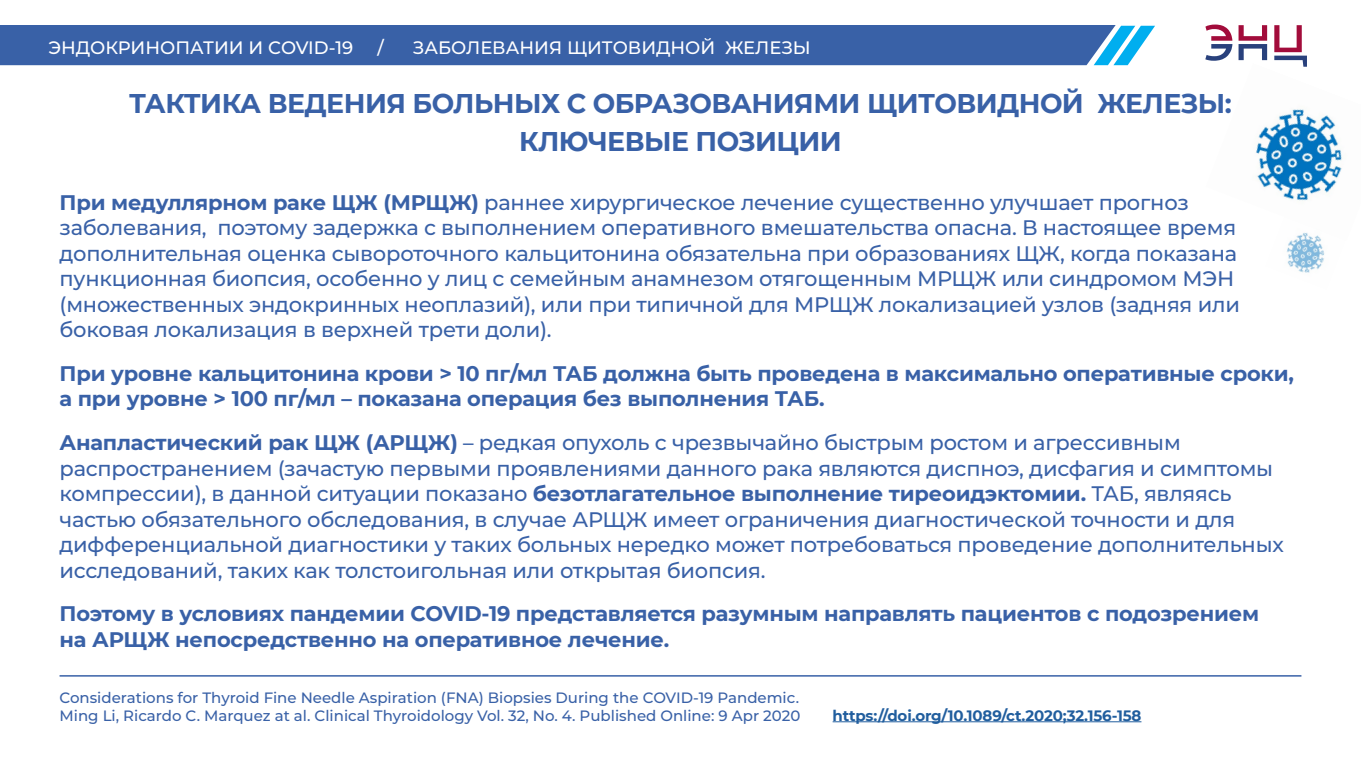
<style>
.page{position:relative;width:1361px;height:766px;background:#fff}
.page>*{position:absolute;margin:0;border:0;box-sizing:border-box;transform-origin:0 0}
.t1{font:700 27px/37.5px "Montserrat";letter-spacing:-.02em;color:#3961a7;text-align:center}
.t2{font:500 21px/25.5px "Montserrat";letter-spacing:-.01em;color:#3961a7}
.t3{font:700 21px/25.5px "Montserrat";letter-spacing:-.01em;color:#3961a7}
.t4{font:500 18px "Montserrat";color:#fff}
.t5{font:500 15px/18px "Montserrat";color:#3961a7}
.t6{font:700 15px "Montserrat";letter-spacing:-.01em;color:#215e9e}
.s1{font-weight:700}
</style>
<div class="page">
<img style="left:1256px;top:109px;width:86px;height:92px">
<img style="left:1286px;top:232px;width:39px;height:41px">
<div style="left:0;top:25px;width:1115px;height:40px;background:#3961a7"></div>
<svg style="left:1093px;top:26px;width:62px;height:39px"></svg>
<svg style="left:1238px;top:25px;width:29px;height:35px"></svg>
<svg style="left:1205px;top:25px;width:27px;height:36px"></svg>
<svg style="left:1274px;top:25px;width:33px;height:42px"></svg>
<hr style="left:832px;top:721px;width:309px;height:1px;background:#215e9e">
<hr style="left:60px;top:675px;width:1241px;height:1px;background:#3961a7">
<p class="t4" style="left:48px;top:35px;width:306px">ЭНДОКРИНОПАТИИ И COVID-19</p>
<p class="t4" style="left:377px;top:35px;width:8px">/</p>
<p class="t4" style="left:413px;top:35px;width:399px">ЗАБОЛЕВАНИЯ ЩИТОВИДНОЙ ЖЕЛЕЗЫ</p>
<p class="t1" style="left:129px;top:83px;width:1104px">ТАКТИКА ВЕДЕНИЯ БОЛЬНЫХ С ОБРАЗОВАНИЯМИ ЩИТОВИДНОЙ ЖЕЛЕЗЫ:<br>КЛЮЧЕВЫЕ ПОЗИЦИИ</p>
<p class="t2" style="left:60px;top:189px;width:1182px"><span class="s1">При медуллярном раке ЩЖ (МРЩЖ)</span> раннее хирургическое лечение существенно улучшает прогноз заболевания, поэтому задержка с выполнением оперативного вмешательства опасна. В настоящее время дополнительная оценка сывороточного кальцитонина обязательна при образованиях ЩЖ, когда показана пункционная биопсия, особенно у лиц с семейным анамнезом отягощенным МРЩЖ или синдромом МЭН (множественных эндокринных неоплазий), или при типичной для МРЩЖ локализацией узлов (задняя или боковая локализация в верхней трети доли).</p>
<p class="t3" style="left:60px;top:359px;width:1236px">При уровне кальцитонина крови &gt; 10 пг/мл ТАБ должна быть проведена в максимально оперативные сроки, а при уровне &gt; 100 пг/мл – показана операция без выполнения ТАБ.</p>
<p class="t2" style="left:60px;top:429px;width:1225px"><span class="s1">Анапластический рак ЩЖ (АРЩЖ)</span> – редкая опухоль с чрезвычайно быстрым ростом и агрессивным распространением (зачастую первыми проявлениями данного рака являются диспноэ, дисфагия и симптомы компрессии), в данной ситуации показано <span class="s1">безотлагательное выполнение тиреоидэктомии.</span> ТАБ, являясь частью обязательного обследования, в случае АРЩЖ имеет ограничения диагностической точности и для дифференциальной диагностики у таких больных нередко может потребоваться проведение дополнительных исследований, таких как толстоигольная или открытая биопсия.</p>
<p class="t3" style="left:60px;top:599px;width:1201px">Поэтому в условиях пандемии COVID-19 представляется разумным направлять пациентов с подозрением на АРЩЖ непосредственно на оперативное лечение.</p>
<p class="t5" style="left:60px;top:687px;width:742px">Considerations for Thyroid Fine Needle Aspiration (FNA) Biopsies During the COVID-19 Pandemic.<br>Ming Li, Ricardo C. Marquez at al. Clinical Thyroidology Vol. 32, No. 4. Published Online: 9 Apr 2020</p>
<p class="t6" style="left:832px;top:704px;width:310px">https://doi.org/10.1089/ct.2020;32.156-158</p>
</div>
